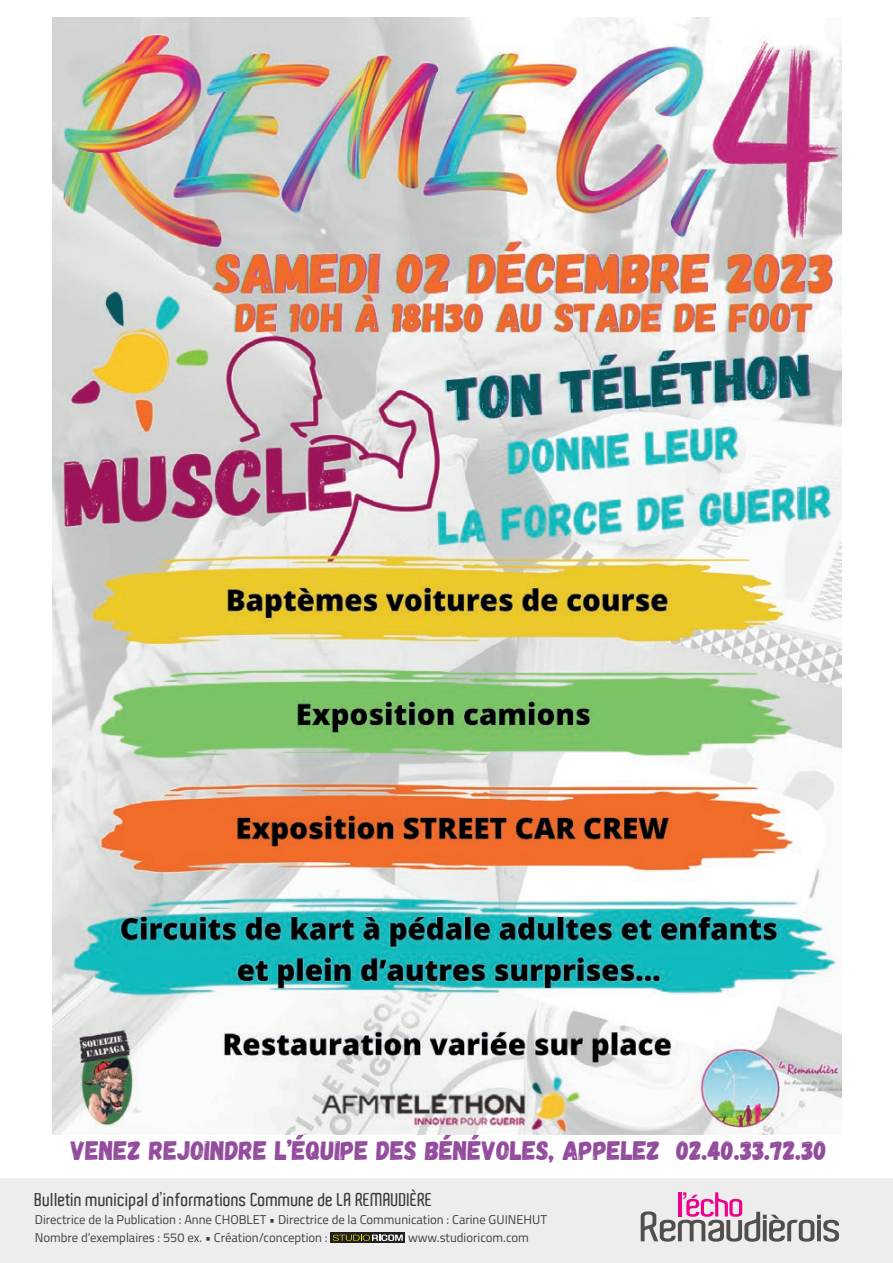
<style>
.page{position:relative;width:893px;height:1263px;background:#fff}
.page>*{position:absolute;margin:0;border:0;box-sizing:border-box;transform-origin:0 0}
.t1{font:26.7px "Gagalin";color:#934b9d}
.t2{font:600 18px "Aldo";color:#3e3e3f}
.t3{font:12.75px/18px "Titillium";color:#3e3e3f}
</style>
<div class="page">
<div style="left:0;top:1179px;width:893px;height:84px;background:#ededee"></div>
<div style="left:330px;top:1232px;width:75px;height:11px;background:#231f20"></div>
<svg style="left:333px;top:1234px;width:70px;height:7px"></svg>
<svg style="left:641px;top:1192px;width:198px;height:50px"></svg>
<img style="left:52px;top:18px;width:789px;height:1116px">
<h1 class="t1" style="left:71px;top:1134px;width:758px">VENEZ REJOINDRE L’ÉQUIPE DES BÉNÉVOLES, APPELEZ 02.40.33.72.30</h1>
<h2 class="t2" style="left:35px;top:1189px;width:400px">Bulletin municipal d’informations Commune de LA REMAUDIÈRE</h2>
<p class="t3" style="left:35px;top:1210px;width:514px">Directrice de la Publication : Anne CHOBLET • Directrice de la Communication : Carine GUINEHUT<br>Nombre d’exemplaires : 550 ex. • Création/conception :</p>
<p class="t3" style="left:408px;top:1228px;width:122px">www.studioricom.com</p>
</div>
